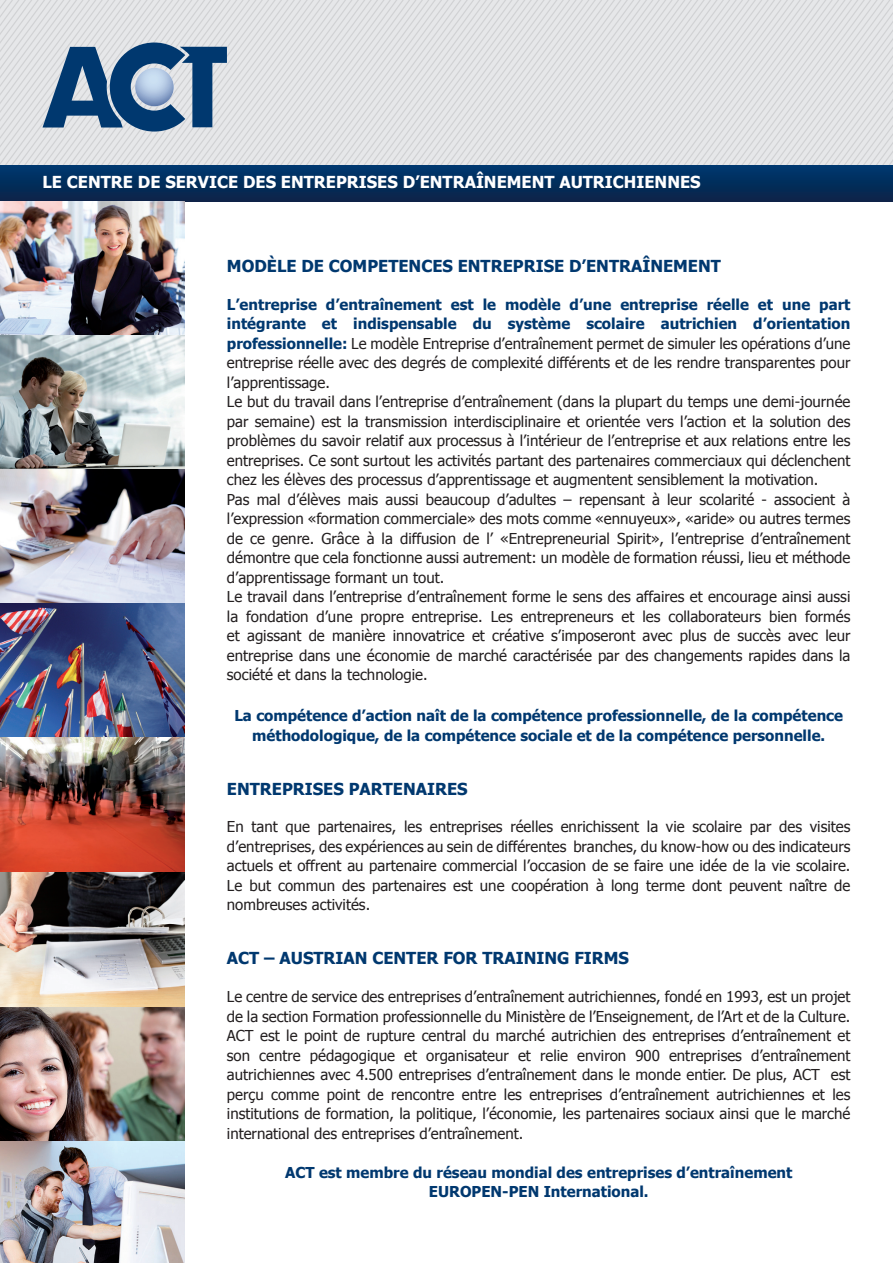
<style>
.page{position:relative;width:893px;height:1263px;background:#fff}
.page>*{position:absolute;margin:0;border:0;box-sizing:border-box;transform-origin:0 0}
.t1{font:700 16.5px "Tahoma";color:#00386f}
.t2{font:700 16.5px "Tahoma";color:#fff}
.t3{font:15px/19.5px "Tahoma";color:#231f20;text-align:justify}
.t4{font:700 15px/19.5px "Tahoma";color:#00386f;text-align:center}
.s1{font-weight:700;color:#00386f}
</style>
<div class="page">
<div style="left:0;top:166px;width:893px;height:35px;background:#042953"></div>
<svg style="left:0;top:0;width:893px;height:182px;background:#bfc8d1"></svg>
<svg style="left:135px;top:68px;width:39px;height:38px"></svg>
<img style="left:0;top:201px;width:184px;height:1062px">
<p class="t2" style="left:43px;top:171px;width:660px">LE CENTRE DE SERVICE DES ENTREPRISES D’ENTRAÎNEMENT AUTRICHIENNES</p>
<p class="t1" style="left:227px;top:255px;width:495px">MODÈLE DE COMPETENCES ENTREPRISE D’ENTRAÎNEMENT</p>
<p class="t3" style="left:227px;top:294px;width:625px;text-align:left"><span class="s1">L’entreprise d’entraînement est le modèle d’une entreprise réelle et une part intégrante et indispensable du système scolaire autrichien d’orientation professionnelle:</span> Le modèle Entreprise d’entraînement permet de simuler les opérations d’une entreprise réelle avec des degrés de complexité différents et de les rendre transparentes pour l’apprentissage.<br>Le but du travail dans l’entreprise d’entraînement (dans la plupart du temps une demi-journée par semaine) est la transmission interdisciplinaire et orientée vers l’action et la solution des problèmes du savoir relatif aux processus à l’intérieur de l’entreprise et aux relations entre les entreprises. Ce sont surtout les activités partant des partenaires commerciaux qui déclenchent chez les élèves des processus d’apprentissage et augmentent sensiblement la motivation.<br>Pas mal d’élèves mais aussi beaucoup d’adultes – repensant à leur scolarité - associent à l’expression «formation commerciale» des mots comme «ennuyeux», «aride» ou autres termes de ce genre. Grâce à la diffusion de l’ «Entrepreneurial Spirit», l’entreprise d’entraînement démontre que cela fonctionne aussi autrement: un modèle de formation réussi, lieu et méthode d’apprentissage formant un tout.<br>Le travail dans l’entreprise d’entraînement forme le sens des affaires et encourage ainsi aussi la fondation d’une propre entreprise. Les entrepreneurs et les collaborateurs bien formés et agissant de manière innovatrice et créative s’imposeront avec plus de succès avec leur entreprise dans une économie de marché caractérisée par des changements rapides dans la société et dans la technologie.</p>
<p class="t4" style="left:234px;top:705px;width:610px">La compétence d’action naît de la compétence professionnelle, de la compétence méthodologique, de la compétence sociale et de la compétence personnelle.</p>
<p class="t1" style="left:227px;top:777px;width:242px">ENTREPRISES PARTENAIRES</p>
<p class="t3" style="left:227px;top:816px;width:625px">En tant que partenaires, les entreprises réelles enrichissent la vie scolaire par des visites d’entreprises, des expériences au sein de différentes branches, du know-how ou des indicateurs actuels et offrent au partenaire commercial l’occasion de se faire une idée de la vie scolaire.<br>Le but commun des partenaires est une coopération à long terme dont peuvent naître de nombreuses activités.</p>
<p class="t1" style="left:227px;top:947px;width:404px">ACT – AUSTRIAN CENTER FOR TRAINING FIRMS</p>
<p class="t3" style="left:227px;top:986px;width:625px">Le centre de service des entreprises d’entraînement autrichiennes, fondé en 1993, est un projet de la section Formation professionnelle du Ministère de l’Enseignement, de l’Art et de la Culture.<br>ACT est le point de rupture central du marché autrichien des entreprises d’entraînement et son centre pédagogique et organisateur et relie environ 900 entreprises d’entraînement autrichiennes avec 4.500 entreprises d’entraînement dans le monde entier. De plus, ACT est perçu comme point de rencontre entre les entreprises d’entraînement autrichiennes et les institutions de formation, la politique, l’économie, les partenaires sociaux ainsi que le marché international des entreprises d’entraînement.</p>
<p class="t4" style="left:285px;top:1161px;width:509px">ACT est membre du réseau mondial des entreprises d’entraînement<br>EUROPEN-PEN International.</p>
</div>
